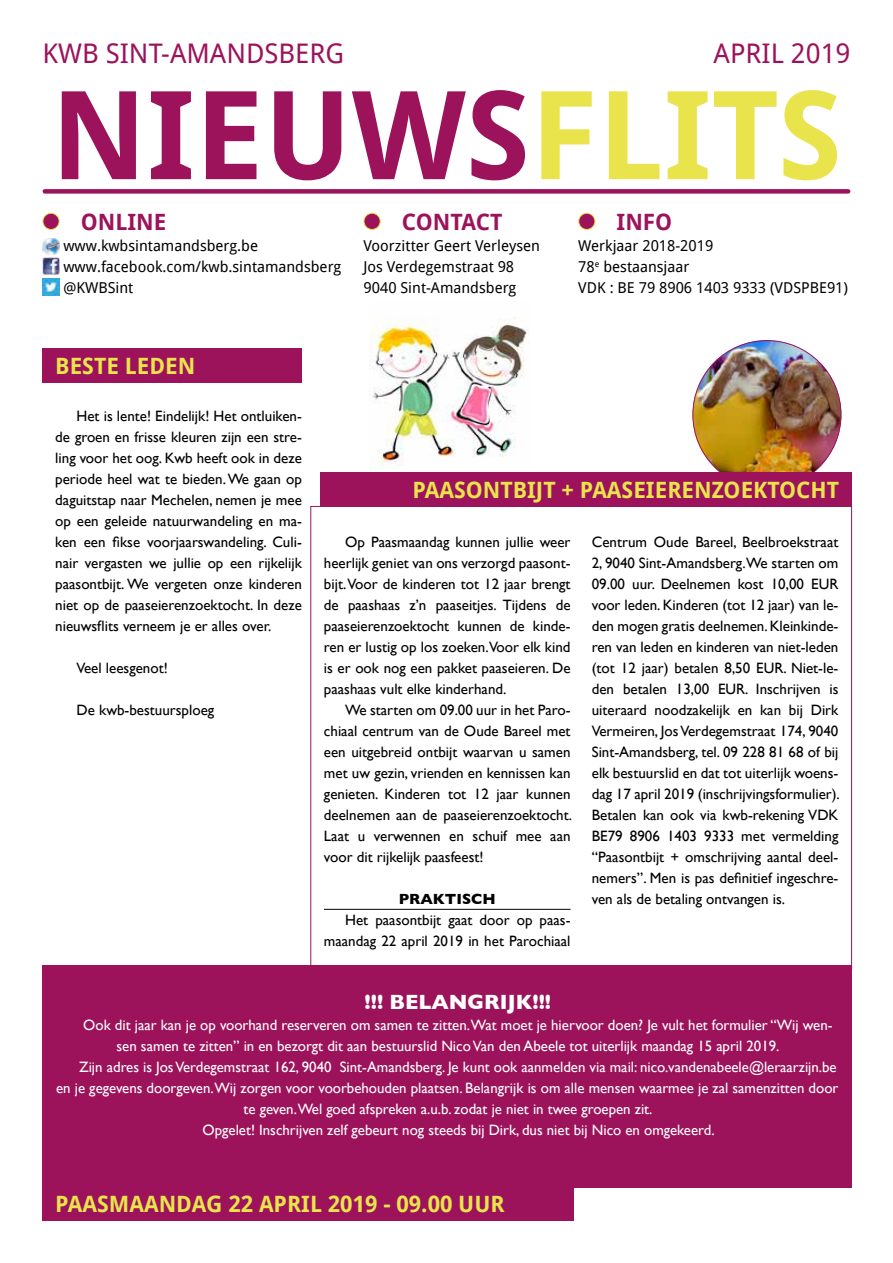
<style>
.page{position:relative;width:893px;height:1263px;background:#fff}
.page>*{position:absolute;margin:0;border:0;box-sizing:border-box;transform-origin:0 0}
.t1{font:700 123px "Droid Sans";color:#9c135b}
.t2{font:27px "Droid Sans";color:#9c135b}
.t3{font:700 22.5px "Droid Sans";color:#eae44c}
.t4{font:700 22.5px "Droid Sans";color:#9c135b}
.t5{font:700 21px "Gill Sans";color:#fff}
.t6{font:15px/21px "Gill Sans";color:#000;text-align:justify}
.t7{font:15px "Gill Sans";color:#fff}
.t8{font:15px/21px "Droid Sans";color:#000}
.t9{font:700 15px "Gill Sans";color:#000}
.s1{color:#eae44c}
</style>
<div class="page">
<img style="left:693px;top:340px;width:148px;height:132px">
<img style="left:369px;top:317px;width:158px;height:152px">
<div style="left:45px;top:189px;width:803px;height:5px;background:#9c135b"></div>
<div style="left:364px;top:213px;width:16px;height:16px;background:#9c135b;border-radius:50%"></div>
<div style="left:364px;top:213px;width:17px;height:17px;border:1px solid #eae44c;border-radius:50%"></div>
<div style="left:43px;top:213px;width:16px;height:16px;background:#9c135b;border-radius:50%"></div>
<div style="left:43px;top:213px;width:17px;height:17px;border:1px solid #eae44c;border-radius:50%"></div>
<img style="left:43px;top:238px;width:17px;height:17px">
<img style="left:43px;top:258px;width:17px;height:17px">
<img style="left:43px;top:279px;width:17px;height:17px">
<div style="left:579px;top:213px;width:16px;height:16px;background:#9c135b;border-radius:50%"></div>
<div style="left:578px;top:213px;width:17px;height:17px;border:1px solid #eae44c;border-radius:50%"></div>
<div style="left:43px;top:349px;width:259px;height:34px;background:#9c135b"></div>
<div style="left:320px;top:472px;width:532px;height:34px;background:#9c135b"></div>
<div style="left:43px;top:1186px;width:531px;height:34px;background:#9c135b"></div>
<hr style="left:324px;top:909px;width:247px;height:1px;background:#000">
<div style="left:43px;top:965px;width:809px;height:223px;background:#9c135b"></div>
<h2 class="t2" style="left:43px;top:38px;width:303px">KWB SINT-AMANDSBERG</h2>
<h2 class="t2" style="left:714px;top:38px;width:138px">APRIL 2019</h2>
<h1 class="t1" style="left:51px;top:65px;width:793px">NIEUWS<span class="s1">FLITS</span></h1>
<h3 class="t4" style="left:402px;top:209px;width:102px">CONTACT</h3>
<p class="t8" style="left:364px;top:235px;width:178px">Voorzitter Geert Verleysen<br>Jos Verdegemstraat 98<br>9040 Sint-Amandsberg</p>
<h3 class="t4" style="left:81px;top:209px;width:87px">ONLINE</h3>
<p class="t8" style="left:63px;top:235px;width:279px">www.kwbsintamandsberg.be www.facebook.com/kwb.sintamandsberg @KWBSint</p>
<h3 class="t4" style="left:617px;top:209px;width:57px">INFO</h3>
<p class="t8" style="left:578px;top:235px;width:271px">Werkjaar 2018-2019<br>78<sup>e</sup> bestaansjaar<br>VDK : BE 79 8906 1403 9333 (VDSPBE91)</p>
<h3 class="t3" style="left:55px;top:353px;width:142px">BESTE LEDEN</h3>
<p class="t6" style="left:55px;top:405px;width:248px;text-indent:21px">Het is lente! Eindelijk! Het ontluiken&shy;de groen en frisse kleuren zijn een stre&shy;ling voor het oog. Kwb heeft ook in deze periode heel wat te bieden. We gaan op daguitstap naar Mechelen, nemen je mee op een geleide natuurwandeling en ma&shy;ken een fikse voorjaarswandeling. Culi&shy;nair vergasten we jullie op een rijkelijk paasontbijt. We vergeten onze kinderen niet op de paaseierenzoektocht. In deze nieuwsflits verneem je er alles over.</p>
<p class="t6" style="left:77px;top:657px;width:93px">Veel leesgenot!</p>
<p class="t6" style="left:77px;top:699px;width:139px">De kwb-bestuursploeg</p>
<h3 class="t3" style="left:412px;top:477px;width:428px">PAASONTBIJT + PAASEIERENZOEKTOCHT</h3>
<p class="t6" style="left:324px;top:531px;width:248px;text-indent:21px">Op Paasmaandag kunnen jullie weer heerlijk geniet van ons verzorgd paasont&shy;bijt. Voor de kinderen tot 12 jaar brengt de paashaas z’n paaseitjes. Tijdens de paaseierenzoektocht kunnen de kinde&shy;ren er lustig op los zoeken.Voor elk kind is er ook nog een pakket paaseieren. De paashaas vult elke kinderhand.</p>
<p class="t6" style="left:324px;top:699px;width:250px;text-indent:21px">We starten om 09.00 uur in het Paro&shy;chiaal centrum van de Oude Bareel met een uitgebreid ontbijt waarvan u samen met uw gezin, vrienden en kennissen kan genieten. Kinderen tot 12 jaar kunnen deelnemen aan de paaseierenzoektocht.<br>Laat u verwennen en schuif mee aan voor dit rijkelijk paasfeest!</p>
<p class="t9" style="left:399px;top:887px;width:98px">PRAKTISCH</p>
<p class="t6" style="left:324px;top:909px;width:248px;text-align:right">Het paasontbijt gaat door op paas&shy;maandag 22 april 2019 in het Parochiaal</p>
<p class="t6" style="left:592px;top:531px;width:250px">Centrum Oude Bareel, Beelbroekstraat 2, 9040 Sint-Amandsberg.We starten om 09.00 uur. Deelnemen kost 10,00 EUR voor leden. Kinderen (tot 12 jaar) van le&shy;den mogen gratis deelnemen. Kleinkinde&shy;ren van leden en kinderen van niet-leden (tot 12 jaar) betalen 8,50 EUR. Niet-le&shy;den betalen 13,00 EUR. Inschrijven is uiteraard noodzakelijk en kan bij Dirk Vermeiren, Jos Verdegemstraat 174, 9040<br>Sint-Amandsberg, tel. 09 228 81 68 of bij elk bestuurslid en dat tot uiterlijk woens&shy;dag 17 april 2019 (inschrijvingsformulier).<br>Betalen kan ook via kwb-rekening VDK BE79 8906 1403 9333 met vermelding “Paasontbijt + omschrijving aantal deel&shy;nemers”. Men is pas definitief ingeschre&shy;ven als de betaling ontvangen is.</p>
<h3 class="t5" style="left:364px;top:985px;width:188px">!!! BELANGRIJK!!!</h3>
<p class="t7" style="left:83px;top:1016px;width:751px">Ook dit jaar kan je op voorhand reserveren om samen te zitten.Wat moet je hiervoor doen? Je vult het formulier “Wij wen-</p>
<p class="t7" style="left:117px;top:1037px;width:664px">sen samen te zitten” in en bezorgt dit aan bestuurslid Nico Van den Abeele tot uiterlijk maandag 15 april 2019.</p>
<p class="t7" style="left:79px;top:1058px;width:759px">Zijn adres is Jos Verdegemstraat 162, 9040 Sint-Amandsberg. Je kunt ook aanmelden via mail: nico.vandenabeele@leraarzijn.be</p>
<p class="t7" style="left:56px;top:1079px;width:784px">en je gegevens doorgeven.Wij zorgen voor voorbehouden plaatsen. Belangrijk is om alle mensen waarmee je zal samenzitten door</p>
<p class="t7" style="left:244px;top:1100px;width:410px">te geven.Wel goed afspreken a.u.b. zodat je niet in twee groepen zit.</p>
<p class="t7" style="left:203px;top:1121px;width:514px">Opgelet! Inschrijven zelf gebeurt nog steeds bij Dirk, dus niet bij Nico en omgekeerd.</p>
<h3 class="t3" style="left:55px;top:1191px;width:451px">PAASMAANDAG 22 APRIL 2019 - 09.00 UUR</h3>
</div>
